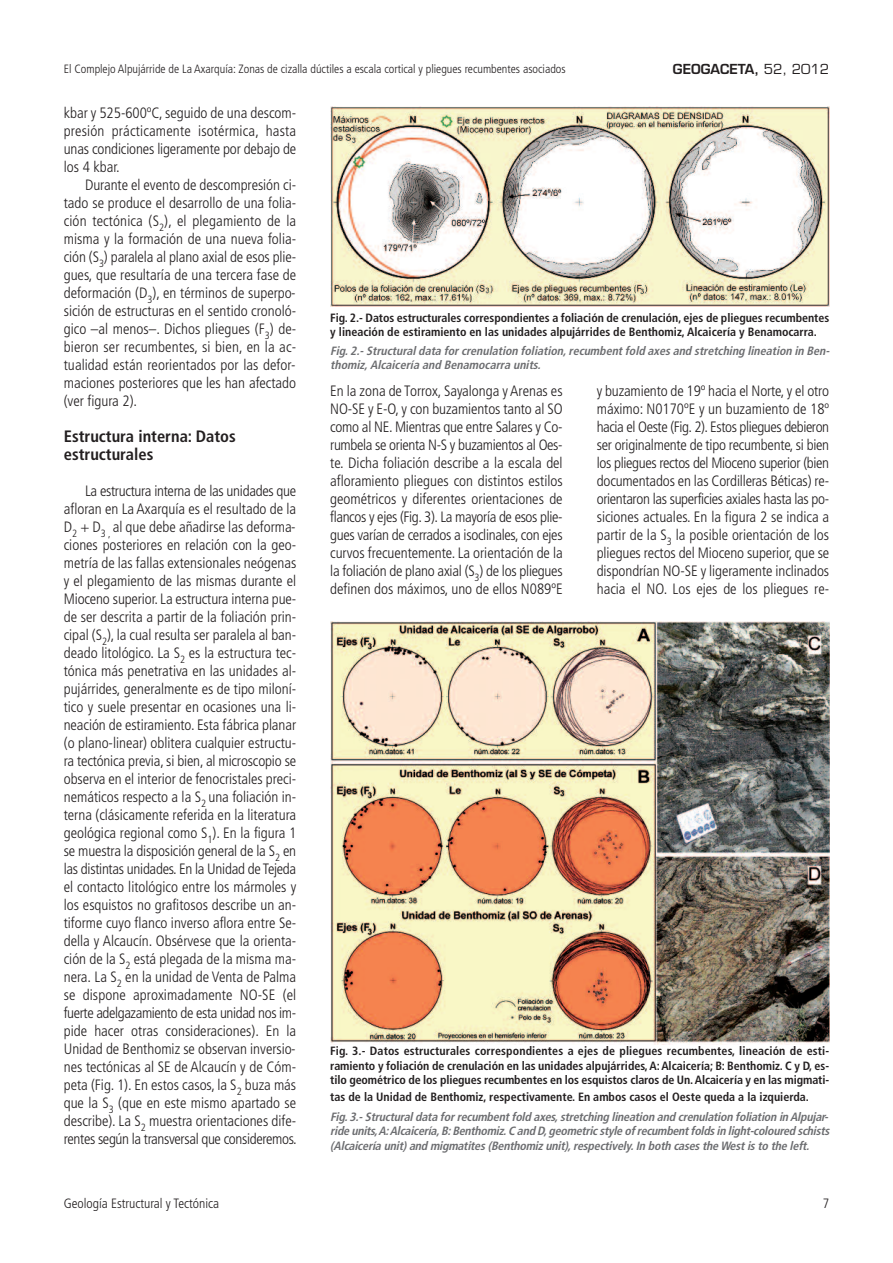
<style>
.page{position:relative;width:893px;height:1263px;background:#fff}
.page>*{position:absolute;margin:0;border:0;box-sizing:border-box;transform-origin:0 0}
.t1{font:700 condensed 16.5px/18px "Frutiger";color:#231f20}
.t2{font:300 condensed 15px/18px "Frutiger";color:#231f20;text-align:justify}
.t3{font:300 condensed 13.5px "Frutiger";color:#231f20}
.t4{font:600 13.5px "Eurostile";color:#231f20}
.t5{font:700 condensed 12px/14.4px "Frutiger";color:#231f20}
.t6{font:italic 700 condensed 12px/14.4px "Frutiger";letter-spacing:-.015em;color:#6c6d70}
.t7{font:300 condensed 12px "Frutiger";color:#231f20}
.s1{font-weight:400}
</style>
<div class="page">
<img style="left:331px;top:106px;width:498px;height:200px">
<img style="left:330px;top:622px;width:499px;height:423px">
<p class="t7" style="left:64px;top:64px;width:503px">El Complejo Alpujárride de La Axarquía: Zonas de cizalla dúctiles a escala cortical y pliegues recumbentes asociados</p>
<p class="t4" style="left:673px;top:64px;width:158px">GEOGACETA, <span class="s1">52, 2012</span></p>
<p class="t2" style="left:64px;top:105px;width:234px">kbar y 525-600ºC, seguido de una descom&shy;presión prácticamente isotérmica, hasta unas condiciones ligeramente por debajo de los 4 kbar.</p>
<p class="t2" style="left:64px;top:177px;width:234px;text-indent:21px">Durante el evento de descompresión ci&shy;tado se produce el desarrollo de una folia&shy;ción tectónica (S<sub>2</sub>), el plegamiento de la misma y la formación de una nueva folia&shy;ción (S<sub>3</sub>) paralela al plano axial de esos plie&shy;gues, que resultaría de una tercera fase de deformación (D<sub>3</sub>), en términos de superpo&shy;sición de estructuras en el sentido cronoló&shy;gico –al menos–. Dichos pliegues (F<sub>3</sub>) de&shy;bieron ser recumbentes, si bien, en la ac&shy;tualidad están reorientados por las defor&shy;maciones posteriores que les han afectado (ver figura 2).</p>
<p class="t1" style="left:64px;top:428px;width:174px">Estructura interna: Datos estructurales</p>
<p class="t2" style="left:64px;top:483px;width:234px;text-indent:21px">La estructura interna de las unidades que afloran en La Axarquía es el resultado de la D<sub>2</sub> + D<sub>3</sub> <sub>,</sub> al que debe añadirse las deforma&shy;ciones posteriores en relación con la geo&shy;metría de las fallas extensionales neógenas y el plegamiento de las mismas durante el Mioceno superior. La estructura interna pue&shy;de ser descrita a partir de la foliación prin&shy;cipal (S<sub>2</sub>), la cual resulta ser paralela al ban&shy;deado litológico. La S<sub>2</sub> es la estructura tec&shy;tónica más penetrativa en las unidades al&shy;pujárrides, generalmente es de tipo miloní&shy;tico y suele presentar en ocasiones una li&shy;neación de estiramiento. Esta fábrica planar (o plano-linear) oblitera cualquier estructu&shy;ra tectónica previa, si bien, al microscopio se observa en el interior de fenocristales preci&shy;nemáticos respecto a la S<sub>2</sub> una foliación in&shy;terna (clásicamente referida en la literatura geológica regional como S<sub>1</sub>). En la figura 1 se muestra la disposición general de la S<sub>2</sub> en las distintas unidades. En la Unidad de Tejeda el contacto litológico entre los mármoles y los esquistos no grafitosos describe un an&shy;tiforme cuyo flanco inverso aflora entre Se&shy;della y Alcaucín. Obsérvese que la orienta&shy;ción de la S<sub>2</sub> está plegada de la misma ma&shy;nera. La S<sub>2</sub> en la unidad de Venta de Palma se dispone aproximadamente NO-SE (el fuerte adelgazamiento de esta unidad nos im&shy;pide hacer otras consideraciones). En la Unidad de Benthomiz se observan inversio&shy;nes tectónicas al SE de Alcaucín y de Cóm&shy;peta (Fig. 1). En estos casos, la S<sub>2</sub> buza más que la S<sub>3</sub> (que en este mismo apartado se describe). La S<sub>2</sub> muestra orientaciones dife&shy;rentes según la transversal que consideremos.</p>
<p class="t5" style="left:330px;top:311px;width:500px">Fig. 2.- Datos estructurales correspondientes a foliación de crenulación, ejes de pliegues recumbentes y lineación de estiramiento en las unidades alpujárrides de Benthomiz, Alcaicería y Benamocarra.</p>
<p class="t6" style="left:330px;top:344px;width:503px">Fig. 2.- Structural data for crenulation foliation, recumbent fold axes and stretching lineation in Ben&shy;thomiz, Alcaicería and Benamocarra units.</p>
<p class="t2" style="left:330px;top:383px;width:234px">En la zona de Torrox, Sayalonga y Arenas es NO-SE y E-O, y con buzamientos tanto al SO como al NE. Mientras que entre Salares y Co&shy;rumbela se orienta N-S y buzamientos al Oes&shy;te. Dicha foliación describe a la escala del afloramiento pliegues con distintos estilos geométricos y diferentes orientaciones de flancos y ejes (Fig. 3). La mayoría de esos plie&shy;gues varían de cerrados a isoclinales, con ejes curvos frecuentemente. La orientación de la la foliación de plano axial (S<sub>3</sub>) de los pliegues definen dos máximos, uno de ellos N089ºE</p>
<p class="t2" style="left:597px;top:383px;width:234px">y buzamiento de 19º hacia el Norte, y el otro máximo: N0170ºE y un buzamiento de 18º hacia el Oeste (Fig. 2). Estos pliegues debieron ser originalmente de tipo recumbente, si bien los pliegues rectos del Mioceno superior (bien documentados en las Cordilleras Béticas) re&shy;orientaron las superficies axiales hasta las po&shy;siciones actuales. En la figura 2 se indica a partir de la S<sub>3</sub> la posible orientación de los pliegues rectos del Mioceno superior, que se dispondrían NO-SE y ligeramente inclinados hacia el NO. Los ejes de los pliegues re-</p>
<p class="t5" style="left:330px;top:1045px;width:500px;text-align:justify">Fig. 3.- Datos estructurales correspondientes a ejes de pliegues recumbentes, lineación de esti&shy;ramiento y foliación de crenulación en las unidades alpujárrides,A:Alcaicería; B: Benthomiz. C y D, es&shy;tilo geométrico de los pliegues recumbentes en los esquistos claros de Un.Alcaicería y en las migmati-</p>
<p class="t5" style="left:330px;top:1090px;width:480px">tas de la Unidad de Benthomiz, respectivamente. En ambos casos el Oeste queda a la izquierda.</p>
<p class="t6" style="left:330px;top:1110px;width:503px;text-align:justify">Fig. 3.- Structural data for recumbent fold axes, stretching lineation and crenulation foliation in Alpujar&shy;ride units,A:Alcaicería, B: Benthomiz. C and D, geometric style of recumbent folds in light-coloured schists (Alcaicería unit) and migmatites (Benthomiz unit), respectively. In both cases the West is to the left.</p>
<p class="t3" style="left:64px;top:1198px;width:157px">Geología Estructural y Tectónica</p>
<p class="t3" style="left:823px;top:1198px;width:8px">7</p>
</div>
